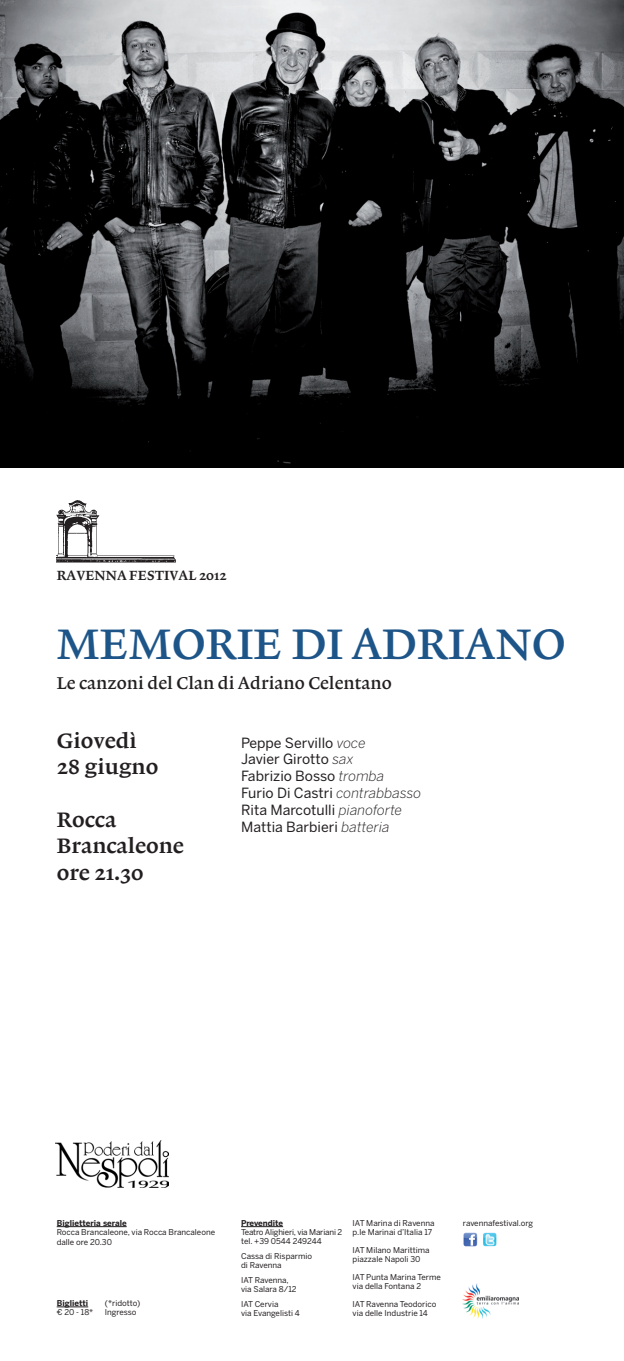
<style>
.page{position:relative;width:624px;height:1361px;background:#fff}
.page>*{position:absolute;margin:0;border:0;box-sizing:border-box;transform-origin:0 0}
.t1{font:45px "Lexicon No 1 Roman B";color:#1e5589}
.t2{font:22px/26.4px "Lexicon No 1 Roman C";color:#231f20}
.t3{font:18px "Lexicon No 1 Roman B";color:#231f20}
.t4{font:14px "Benton Sans";color:#231f20}
.t5{font:14px "Lexicon No 1 Roman C";color:#231f20}
.t6{font:8px/9px "Benton Sans";color:#231f20}
.t7{font:8px/9px "Benton Sans";letter-spacing:-.02em;color:#231f20}
.t8{font:700 8px "Benton Sans";color:#231f20}
.s1{font-weight:300;font-style:italic}
</style>
<div class="page">
<img style="left:57px;top:500px;width:119px;height:63px">
<hr style="left:241px;top:1226px;width:42px;height:1px;background:#231f20">
<img style="left:462px;top:1284px;width:56px;height:34px">
<svg style="left:463px;top:1232px;width:9px;height:13px"></svg>
<svg style="left:483px;top:1232px;width:11px;height:13px"></svg>
<img style="left:0;top:0;width:624px;height:468px">
<hr style="left:57px;top:1226px;width:70px;height:1px;background:#231f20">
<hr style="left:57px;top:1306px;width:31px;height:1px;background:#231f20">
<img style="left:56px;top:1140px;width:112px;height:47px">
<h3 class="t5" style="left:57px;top:568px;width:171px">RAVENNA FESTIVAL 2012</h3>
<p class="t1" style="left:57px;top:619px;width:510px">MEMORIE DI ADRIANO</p>
<p class="t3" style="left:57px;top:673px;width:336px">Le canzoni del Clan di Adriano Celentano</p>
<p class="t2" style="left:57px;top:727px;width:82px">Giovedì</p>
<p class="t2" style="left:57px;top:753px;width:103px">28 giugno</p>
<p class="t2" style="left:57px;top:806px;width:129px">Rocca<br>Brancaleone</p>
<p class="t2" style="left:57px;top:859px;width:88px">ore 21.30</p>
<p class="t4" style="left:241px;top:734px;width:126px">Peppe Servillo <span class="s1">voce</span></p>
<p class="t4" style="left:241px;top:751px;width:114px">Javier Girotto <span class="s1">sax</span></p>
<p class="t4" style="left:241px;top:768px;width:144px">Fabrizio Bosso <span class="s1">tromba</span></p>
<p class="t4" style="left:241px;top:784px;width:181px">Furio Di Castri <span class="s1">contrabbasso</span></p>
<p class="t4" style="left:241px;top:801px;width:162px">Rita Marcotulli <span class="s1">pianoforte</span></p>
<p class="t4" style="left:241px;top:818px;width:150px">Mattia Barbieri <span class="s1">batteria</span></p>
<p class="t6" style="left:352px;top:1218px;width:83px">IAT Marina di Ravenna p.le Marinai d’Italia 17</p>
<p class="t6" style="left:352px;top:1245px;width:78px">IAT Milano Marittima piazzale Napoli 30</p>
<p class="t6" style="left:352px;top:1272px;width:90px">IAT Punta Marina Terme via della Fontana 2</p>
<p class="t6" style="left:352px;top:1299px;width:85px">IAT Ravenna Teodorico via delle Industrie 14</p>
<p class="t8" style="left:57px;top:1218px;width:71px">Biglietteria serale</p>
<p class="t6" style="left:463px;top:1218px;width:72px">ravennafestival.org</p>
<p class="t6" style="left:57px;top:1227px;width:160px">Rocca Brancaleone, via Rocca Brancaleone</p>
<p class="t6" style="left:57px;top:1237px;width:57px">dalle ore 20.30</p>
<p class="t8" style="left:241px;top:1218px;width:44px">Prevendite</p>
<p class="t7" style="left:241px;top:1227px;width:103px">Teatro Alighieri, via Mariani 2 tel. +39 0544 249244</p>
<p class="t6" style="left:241px;top:1251px;width:72px">Cassa di Risparmio di Ravenna</p>
<p class="t6" style="left:241px;top:1275px;width:57px">IAT Ravenna, via Salara 8/12</p>
<p class="t6" style="left:241px;top:1299px;width:60px">IAT Cervia<br>via Evangelisti 4</p>
<p class="t8" style="left:57px;top:1298px;width:33px">Biglietti</p>
<p class="t6" style="left:105px;top:1298px;width:37px">(*ridotto)</p>
<p class="t6" style="left:57px;top:1308px;width:38px">€ 20 - 18*</p>
<p class="t6" style="left:105px;top:1308px;width:33px">Ingresso</p>
</div>
